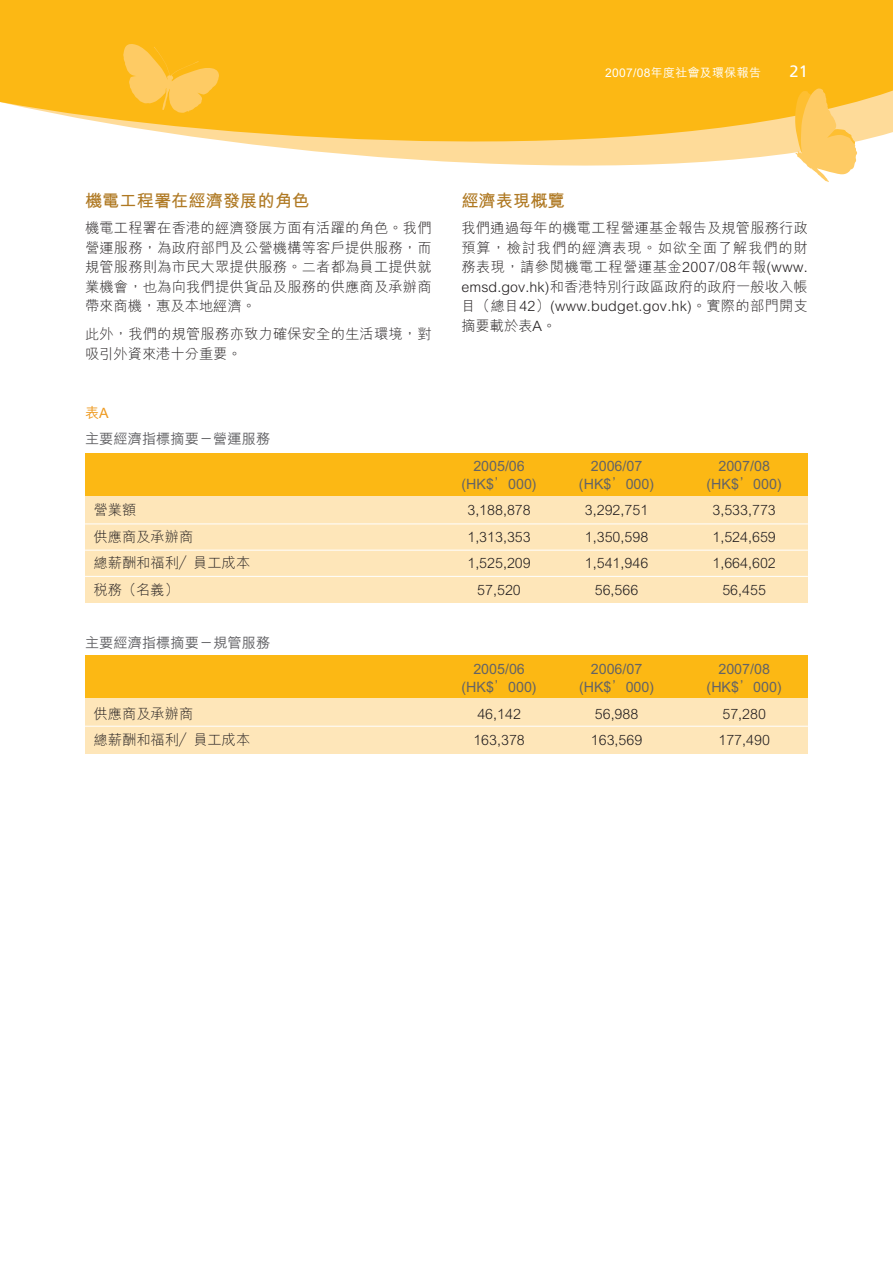
<style>
.page{position:relative;width:893px;height:1263px;background:#fff}
.page>*{position:absolute;margin:0;border:0;box-sizing:border-box;transform-origin:0 0}
.t1{font:700 17.25px "M Hei HK";color:#af7923}
.t2{font:16.5px "Frutiger LT Std";color:#fff}
.t3{font:300 14.25px/19.5px "M Hei HK";color:#231f20;text-align:justify}
.t4{font:500 14.25px "M Hei HK";color:#636366}
.t5{font:500 14.25px "M Hei HK";color:#ee9a20}
.t6{font:500 12px "M Hei HK";letter-spacing:.025em;color:#fff}
</style>
<div class="page">
<div style="left:85px;top:691px;width:723px;height:63px;background:#fee6b9"></div>
<div style="left:85px;top:488px;width:723px;height:115px;background:#fee6b9"></div>
<div style="left:85px;top:655px;width:723px;height:42px;background:#fcb814"></div>
<div style="left:85px;top:453px;width:723px;height:42px;background:#fcb814"></div>
<hr style="left:85px;top:523px;width:723px;height:1px;background:#fff">
<hr style="left:85px;top:550px;width:723px;height:1px;background:#fff">
<hr style="left:85px;top:576px;width:723px;height:1px;background:#fff">
<hr style="left:85px;top:726px;width:723px;height:1px;background:#fff">
<svg style="left:0;top:0;width:893px;height:166px;background:#fcc33c"></svg>
<svg style="left:795px;top:88px;width:62px;height:94px;background:#fdd172"></svg>
<svg style="left:123px;top:43px;width:96px;height:70px;background:#fcc13b"></svg>
<p class="t6" style="left:605px;top:63px;width:157px">2007/08年度社會及環保報告</p>
<p class="t2" style="left:790px;top:62px;width:20px">21</p>
<p class="t1" style="left:85px;top:188px;width:226px">機電工程署在經濟發展的角色</p>
<p class="t3" style="left:85px;top:218px;width:348px">機電工程署在香港的經濟發展方面有活躍的角色。我們營運服務，為政府部門及公營機構等客戶提供服務，而規管服務則為市民大眾提供服務。二者都為員工提供就業機會，也為向我們提供貨品及服務的供應商及承辦商帶來商機，惠及本地經濟。</p>
<p class="t3" style="left:85px;top:324px;width:348px">此外，我們的規管服務亦致力確保安全的生活環境，對吸引外資來港十分重要。</p>
<p class="t5" style="left:85px;top:402px;width:25px">表A</p>
<p class="t4" style="left:85px;top:428px;width:187px">主要經濟指標摘要－營運服務</p>
<p class="t1" style="left:461px;top:188px;width:105px">經濟表現概覽</p>
<p class="t3" style="left:461px;top:218px;width:348px">我們通過每年的機電工程營運基金報告及規管服務行政預算，檢討我們的經濟表現。如欲全面了解我們的財務表現，請參閱機電工程營運基金2007/08年報(www. emsd.gov.hk)和香港特別行政區政府的政府一般收入帳目（總目42）(www.budget.gov.hk)。實際的部門開支摘要載於表A。</p>
<p class="t4" style="left:473px;top:455px;width:53px">2005/06</p>
<p class="t4" style="left:591px;top:455px;width:53px">2006/07</p>
<p class="t4" style="left:718px;top:455px;width:53px">2007/08</p>
<p class="t4" style="left:461px;top:473px;width:77px">(HK$’000)</p>
<p class="t4" style="left:579px;top:473px;width:77px">(HK$’000)</p>
<p class="t4" style="left:706px;top:473px;width:77px">(HK$’000)</p>
<p class="t3" style="left:94px;top:499px;width:44px">營業額</p>
<p class="t3" style="left:467px;top:499px;width:65px">3,188,878</p>
<p class="t3" style="left:585px;top:499px;width:65px">3,292,751</p>
<p class="t3" style="left:712px;top:499px;width:65px">3,533,773</p>
<p class="t3" style="left:94px;top:526px;width:101px">供應商及承辦商</p>
<p class="t3" style="left:467px;top:526px;width:65px">1,313,353</p>
<p class="t3" style="left:585px;top:526px;width:65px">1,350,598</p>
<p class="t3" style="left:712px;top:526px;width:65px">1,524,659</p>
<p class="t3" style="left:94px;top:552px;width:158px">總薪酬和福利／員工成本</p>
<p class="t3" style="left:467px;top:552px;width:65px">1,525,209</p>
<p class="t3" style="left:585px;top:552px;width:65px">1,541,946</p>
<p class="t3" style="left:712px;top:552px;width:65px">1,664,602</p>
<p class="t3" style="left:94px;top:579px;width:87px">稅務（名義）</p>
<p class="t3" style="left:477px;top:579px;width:45px">57,520</p>
<p class="t3" style="left:595px;top:579px;width:45px">56,566</p>
<p class="t3" style="left:722px;top:579px;width:45px">56,455</p>
<p class="t4" style="left:85px;top:632px;width:187px">主要經濟指標摘要－規管服務</p>
<p class="t4" style="left:473px;top:658px;width:53px">2005/06</p>
<p class="t4" style="left:591px;top:658px;width:53px">2006/07</p>
<p class="t4" style="left:718px;top:658px;width:53px">2007/08</p>
<p class="t4" style="left:461px;top:676px;width:77px">(HK$’000)</p>
<p class="t4" style="left:579px;top:676px;width:77px">(HK$’000)</p>
<p class="t4" style="left:707px;top:676px;width:77px">(HK$’000)</p>
<p class="t3" style="left:94px;top:703px;width:101px">供應商及承辦商</p>
<p class="t3" style="left:477px;top:703px;width:45px">46,142</p>
<p class="t3" style="left:595px;top:703px;width:45px">56,988</p>
<p class="t3" style="left:722px;top:703px;width:45px">57,280</p>
<p class="t3" style="left:94px;top:730px;width:158px">總薪酬和福利／員工成本</p>
<p class="t3" style="left:473px;top:730px;width:53px">163,378</p>
<p class="t3" style="left:591px;top:730px;width:53px">163,569</p>
<p class="t3" style="left:718px;top:730px;width:53px">177,490</p>
</div>
